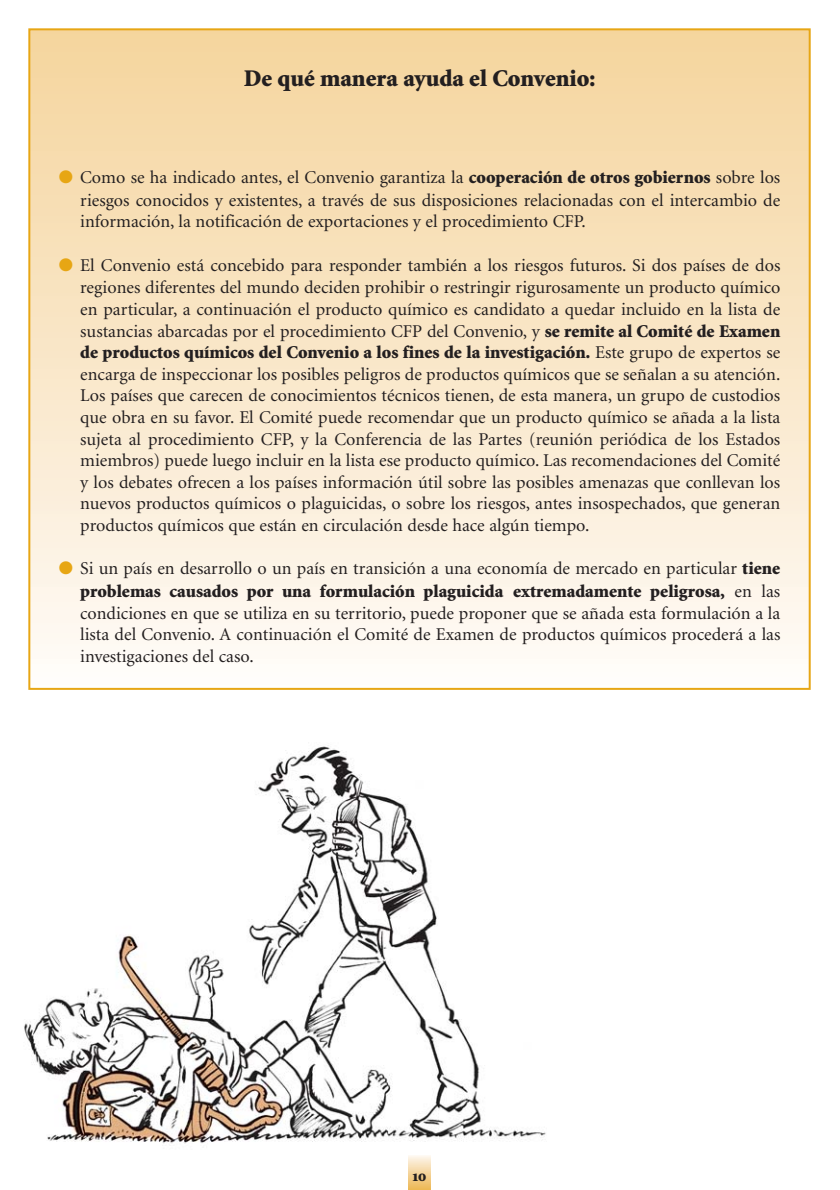
<style>
.page{position:relative;width:840px;height:1190px;background:#fff}
.page>*{position:absolute;margin:0;border:0;box-sizing:border-box;transform-origin:0 0}
.t1{font:24px "Minion Black Os F";color:#231f20}
.t2{font:18px/21.6px "Minion";color:#231f20;text-align:justify}
.t3{font:18px "Minion Black Os F";color:#231f20}
.t4{font:16px "Minion Black Os F";color:#231f20}
.s1{color:#e7a614}
.s2{font-family:"Minion Black Os F"}
.s3{font-family:"Minion"}
</style>
<div class="page">
<img style="left:24px;top:745px;width:522px;height:411px">
<div style="left:29px;top:29px;width:781px;height:660px;background:linear-gradient(to bottom,#f5d49c,#fefbf7)"></div>
<div style="left:408px;top:1156px;width:23px;height:34px;background:linear-gradient(to bottom,#fdf4e9,#edb958)"></div>
<h1 class="t1" style="left:244px;top:69px;width:353px">De qué manera ayuda el Convenio:</h1>
<p class="t2" style="left:80px;top:168px;width:702px;line-height:22.2px;text-indent:-22px"><span class="s1">●</span> Como se ha indicado antes, el Convenio garantiza la <span class="s2">cooperación de otros gobiernos</span> sobre los riesgos conocidos y existentes, a través de sus disposiciones relacionadas con el intercambio de información, la notificación de exportaciones y el procedimiento CFP.</p>
<p class="t2" style="left:80px;top:255px;width:702px;text-indent:-22px"><span class="s1">●</span> El Convenio está concebido para responder también a los riesgos futuros. Si dos países de dos regiones diferentes del mundo deciden prohibir o restringir rigurosamente un producto químico en particular, a continuación el producto químico es candidato a quedar incluido en la lista de sustancias abarcadas por el procedimiento CFP del Convenio, y <span class="s2">se remite al Comité de Examen</span></p>
<p class="t3" style="left:80px;top:345px;width:702px">de productos químicos del Convenio a los fines de la investigación. <span class="s3">Este grupo de expertos se</span></p>
<p class="t2" style="left:80px;top:365px;width:702px">encarga de inspeccionar los posibles peligros de productos químicos que se señalan a su atención.<br>Los países que carecen de conocimientos técnicos tienen, de esta manera, un grupo de custodios que obra en su favor. El Comité puede recomendar que un producto químico se añada a la lista sujeta al procedimiento CFP, y la Conferencia de las Partes (reunión periódica de los Estados miembros) puede luego incluir en la lista ese producto químico. Las recomendaciones del Comité y los debates ofrecen a los países información útil sobre las posibles amenazas que conllevan los nuevos productos químicos o plaguicidas, o sobre los riesgos, antes insospechados, que generan productos químicos que están en circulación desde hace algún tiempo.</p>
<p class="t2" style="left:59px;top:559px;width:723px"><span class="s1">●</span> Si un país en desarrollo o un país en transición a una economía de mercado en particular <span class="s2">tiene</span></p>
<p class="t3" style="left:80px;top:584px;width:702px">problemas causados por una formulación plaguicida extremadamente peligrosa, <span class="s3">en las</span></p>
<p class="t2" style="left:80px;top:604px;width:702px">condiciones en que se utiliza en su territorio, puede proponer que se añada esta formulación a la lista del Convenio. A continuación el Comité de Examen de productos químicos procederá a las investigaciones del caso.</p>
<p class="t4" style="left:413px;top:1170px;width:16px">10</p>
</div>
